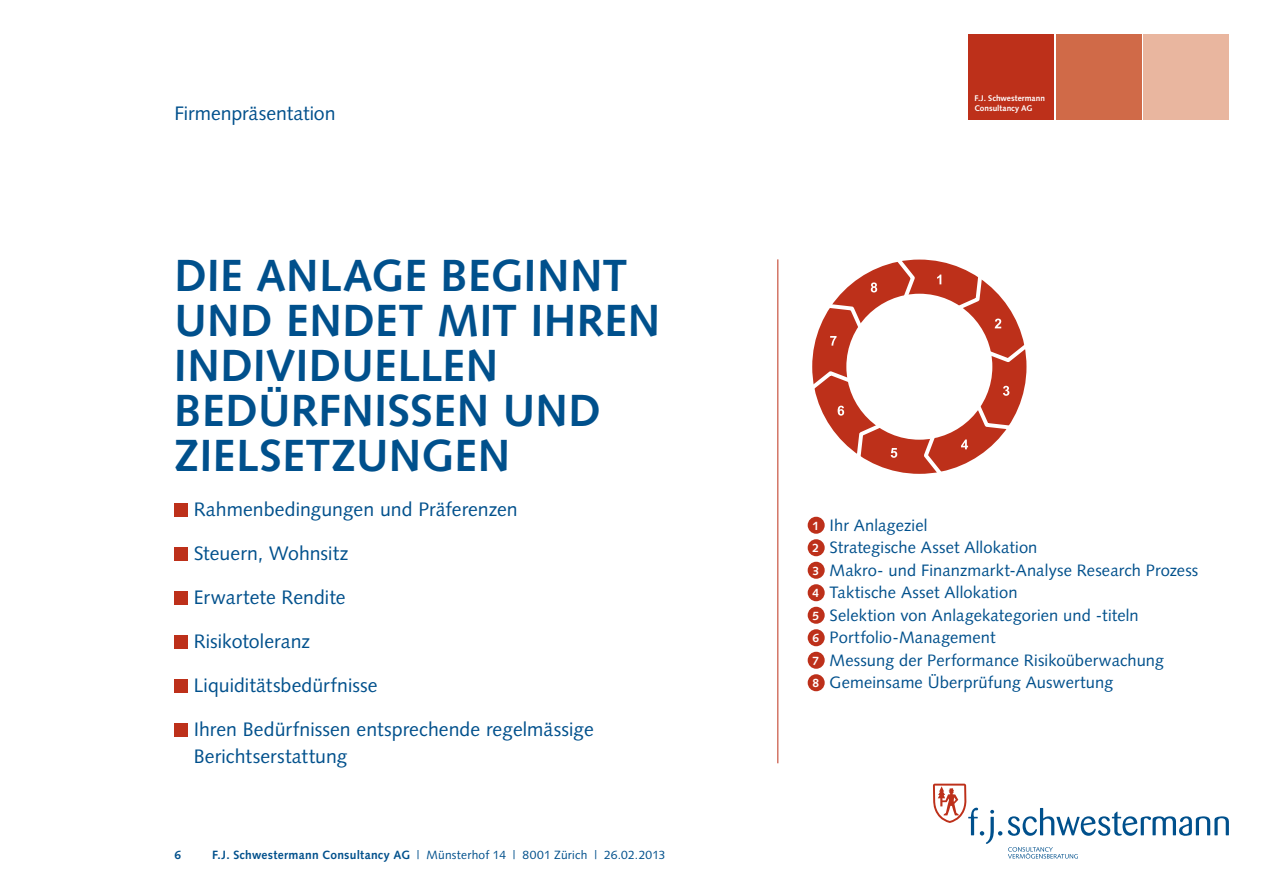
<style>
.page{position:relative;width:1263px;height:893px;background:#fff}
.page>*{position:absolute;margin:0;border:0;box-sizing:border-box;transform-origin:0 0}
.t1{font:700 45px "Syntax";letter-spacing:.005em;color:#00508c}
.t2{font:19.5px/27px "Syntax";color:#00508c}
.t3{font:16.5px/22.5px "Syntax";letter-spacing:.01em;color:#00508c}
.t4{font:12px "Syntax";letter-spacing:.015em;color:#00508c}
.t5{font:700 12px "Syntax";color:#00508c}
.t6{font:700 8.25px/10.5px "Syntax";letter-spacing:.005em;color:#fff}
.s1{font-weight:700}
.s2{font-weight:700;font-size:12px;color:#fff}
</style>
<div class="page">
<div style="left:968px;top:34px;width:85px;height:85px;background:#bd301a"></div>
<div style="left:1056px;top:34px;width:85px;height:85px;background:#d06a48"></div>
<div style="left:1144px;top:34px;width:85px;height:85px;background:#e9b69f"></div>
<svg style="left:1008px;top:808px;width:221px;height:28px"></svg>
<svg style="left:1008px;top:847px;width:70px;height:12px"></svg>
<svg style="left:933px;top:784px;width:69px;height:60px"></svg>
<div style="left:174px;top:503px;width:14px;height:13px;background:#bd301a"></div>
<div style="left:174px;top:547px;width:14px;height:13px;background:#bd301a"></div>
<div style="left:174px;top:591px;width:14px;height:13px;background:#bd301a"></div>
<div style="left:174px;top:635px;width:14px;height:13px;background:#bd301a"></div>
<div style="left:174px;top:679px;width:14px;height:13px;background:#bd301a"></div>
<div style="left:174px;top:723px;width:14px;height:13px;background:#bd301a"></div>
<svg style="left:812px;top:259px;width:215px;height:215px"></svg>
<svg style="left:937px;top:275px;width:4px;height:9px"></svg>
<svg style="left:995px;top:319px;width:6px;height:9px"></svg>
<svg style="left:1003px;top:386px;width:6px;height:10px"></svg>
<svg style="left:961px;top:439px;width:7px;height:10px"></svg>
<svg style="left:891px;top:448px;width:6px;height:10px"></svg>
<svg style="left:838px;top:406px;width:6px;height:10px"></svg>
<svg style="left:830px;top:336px;width:6px;height:10px"></svg>
<svg style="left:871px;top:282px;width:6px;height:10px"></svg>
<div style="left:808px;top:517px;width:17px;height:17px;background:#bd301a;border-radius:50%"></div>
<div style="left:808px;top:539px;width:17px;height:17px;background:#bd301a;border-radius:50%"></div>
<div style="left:808px;top:562px;width:17px;height:17px;background:#bd301a;border-radius:50%"></div>
<div style="left:808px;top:584px;width:17px;height:17px;background:#bd301a;border-radius:50%"></div>
<div style="left:808px;top:607px;width:17px;height:17px;background:#bd301a;border-radius:50%"></div>
<div style="left:808px;top:629px;width:17px;height:17px;background:#bd301a;border-radius:50%"></div>
<div style="left:808px;top:652px;width:17px;height:17px;background:#bd301a;border-radius:50%"></div>
<div style="left:808px;top:674px;width:17px;height:17px;background:#bd301a;border-radius:50%"></div>
<hr style="left:777px;top:259px;width:1px;height:504px;background:#bd301a">
<p class="t2" style="left:174px;top:100px;width:163px">Firmenpräsentation</p>
<h1 class="t1" style="left:174px;top:250px;width:197px">DIE AN LAGE</h1>
<h1 class="t1" style="left:440px;top:250px;width:55px">BEGINNT</h1>
<h1 class="t1" style="left:174px;top:295px;width:32px">UND</h1>
<h1 class="t1" style="left:286px;top:295px;width:28px">ENDET</h1>
<h1 class="t1" style="left:437px;top:295px;width:136px">MIT IHREN</h1>
<h1 class="t1" style="left:174px;top:340px;width:26px">INDIVIDUE</h1>
<h1 class="t1" style="left:397px;top:340px;width:71px">LLEN</h1>
<h1 class="t1" style="left:174px;top:385px;width:28px">BED</h1>
<h1 class="t1" style="left:258px;top:385px;width:58px">ÜRFNISSEN</h1>
<h1 class="t1" style="left:503px;top:385px;width:32px">UND</h1>
<h1 class="t1" style="left:174px;top:430px;width:213px">ZIE LSETZUNGEN</h1>
<p class="t2" style="left:194px;top:496px;width:325px">Rahmenbedingungen und Präferenzen</p>
<p class="t2" style="left:194px;top:540px;width:156px">Steuern, Wohnsitz</p>
<p class="t2" style="left:194px;top:584px;width:153px">Erwartete Rendite</p>
<p class="t2" style="left:194px;top:628px;width:118px">Risikotoleranz</p>
<p class="t2" style="left:194px;top:672px;width:185px">Liquiditätsbedürfnisse</p>
<p class="t2" style="left:194px;top:716px;width:402px">Ihren Bedürfnissen entsprechende regelmässige<br>Berichtserstattung</p>
<p class="t5" style="left:174px;top:848px;width:8px">6</p>
<p class="t4" style="left:212px;top:848px;width:455px"><span class="s1">F.J. SCHWESTERMANN CONSULTANCY AG</span> | Münsterhof 14 | 8001 Zürich | 26.02.2013</p>
<p class="t6" style="left:974px;top:93px;width:72px">F.J. SCHWESTERMANN<br>CONSULTANCY AG</p>
<p class="t3" style="left:812px;top:514px;width:387px"><span class="s2">1</span> Ihr Anlageziel<br><span class="s2">2</span> Strategische Asset Allokation<br><span class="s2">3</span> Makro- und Finanzmarkt-Analyse Research Prozess <span class="s2">4</span> Taktische Asset Allokation<br><span class="s2">5</span> Selektion von Anlagekategorien und -titeln<br><span class="s2">6</span> Portfolio-Management<br><span class="s2">7</span> Messung der Performance Risikoüberwachung<br><span class="s2">8</span> Gemeinsame Überprüfung Auswertung</p>
</div>
